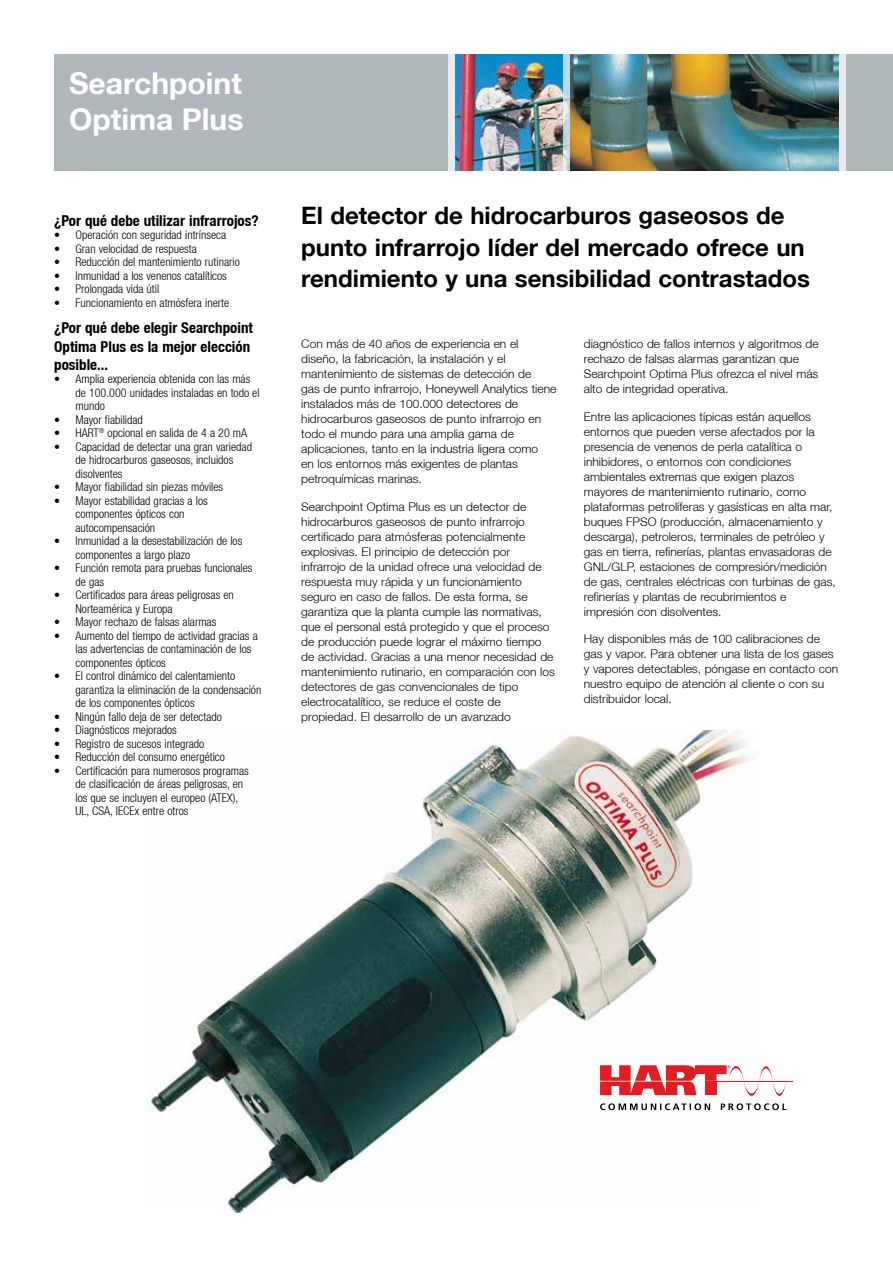
<style>
.page{position:relative;width:893px;height:1263px;background:#fff}
.page>*{position:absolute;margin:0;border:0;box-sizing:border-box;transform-origin:0 0}
.t1{font:700 30px/36px "Helvetica Neue LT";color:#fff}
.t2{font:700 24px/31.5px "Helvetica Neue LT";color:#000}
.t3{font:700 condensed 15px/18px "Helvetica Neue LT";color:#000}
.t4{font:300 12px/15px "Helvetica Neue LT";color:#000}
.t5{font:300 condensed 12px/13.5px "Helvetica Neue LT";color:#000}
</style>
<div class="page">
<img style="left:150px;top:731px;width:609px;height:481px">
<div style="left:54px;top:54px;width:839px;height:116px;background:#b0b7bb"></div>
<img style="left:455px;top:54px;width:384px;height:116px">
<div style="left:449px;top:50px;width:6px;height:123px;background:#e7e9ea"></div>
<svg style="left:563px;top:54px;width:7px;height:117px"></svg>
<div style="left:839px;top:50px;width:7px;height:123px;background:#e7e9ea"></div>
<hr style="left:717px;top:1081px;width:76px;height:1px;background:#e31b23">
<svg style="left:600px;top:1103px;width:110px;height:7px"></svg>
<svg style="left:721px;top:1103px;width:65px;height:7px"></svg>
<svg style="left:600px;top:1065px;width:186px;height:31px"></svg>
<h1 class="t1" style="left:69px;top:64px;width:176px">Searchpoint<br>Optima Plus</h1>
<p class="t3" style="left:54px;top:211px;width:206px">¿Por qué debe utilizar infrarrojos?</p>
<p class="t5" style="left:54px;top:228px;width:174px">• Operación con seguridad intrínseca</p>
<p class="t5" style="left:54px;top:242px;width:144px">• Gran velocidad de respuesta</p>
<p class="t5" style="left:54px;top:255px;width:187px">• Reducción del mantenimiento rutinario</p>
<p class="t5" style="left:54px;top:269px;width:174px">• Inmunidad a los venenos catalíticos</p>
<p class="t5" style="left:54px;top:282px;width:107px">• Prolongada vida útil</p>
<p class="t5" style="left:54px;top:296px;width:177px">• Funcionamiento en atmósfera inerte</p>
<p class="t3" style="left:54px;top:319px;width:200px">¿Por qué debe elegir Searchpoint<br>Optima Plus es la mejor elección posible...</p>
<p class="t5" style="left:75px;top:372px;width:186px;text-indent:-21px">• Amplia experiencia obtenida con las más de 100.000 unidades instaladas en todo el mundo</p>
<p class="t5" style="left:54px;top:412px;width:90px">• Mayor fiabilidad</p>
<p class="t5" style="left:54px;top:426px;width:194px">• HART<sup>®</sup> opcional en salida de 4 a 20 mA</p>
<p class="t5" style="left:75px;top:439px;width:178px;text-indent:-21px">• Capacidad de detectar una gran variedad de hidrocarburos gaseosos, incluidos disolventes</p>
<p class="t5" style="left:54px;top:480px;width:171px">• Mayor fiabilidad sin piezas móviles</p>
<p class="t5" style="left:75px;top:493px;width:134px;text-indent:-21px">• Mayor estabilidad gracias a los componentes ópticos con autocompensación</p>
<p class="t5" style="left:75px;top:534px;width:168px;text-indent:-21px">• Inmunidad a la desestabilización de los componentes a largo plazo</p>
<p class="t5" style="left:75px;top:561px;width:179px;text-indent:-21px">• Función remota para pruebas funcionales de gas</p>
<p class="t5" style="left:75px;top:588px;width:160px;text-indent:-21px">• Certificados para áreas peligrosas en<br>Norteamérica y Europa</p>
<p class="t5" style="left:54px;top:615px;width:164px">• Mayor rechazo de falsas alarmas</p>
<p class="t5" style="left:75px;top:628px;width:184px;text-indent:-21px">• Aumento del tiempo de actividad gracias a las advertencias de contaminación de los componentes ópticos</p>
<p class="t5" style="left:75px;top:669px;width:187px;text-indent:-21px">• El control dinámico del calentamiento garantiza la eliminación de la condensación de los componentes ópticos</p>
<p class="t5" style="left:54px;top:709px;width:169px">• Ningún fallo deja de ser detectado</p>
<p class="t5" style="left:54px;top:723px;width:124px">• Diagnósticos mejorados</p>
<p class="t5" style="left:54px;top:736px;width:152px">• Registro de sucesos integrado</p>
<p class="t5" style="left:54px;top:750px;width:172px">• Reducción del consumo energético</p>
<p class="t5" style="left:75px;top:763px;width:175px;text-indent:-21px">• Certificación para numerosos programas de clasificación de áreas peligrosas, en los que se incluyen el europeo (ATEX), UL, CSA, IECEx entre otros</p>
<h2 class="t2" style="left:301px;top:200px;width:510px">El detector de hidrocarburos gaseosos de punto infrarrojo líder del mercado ofrece un rendimiento y una sensibilidad contrastados</h2>
<p class="t4" style="left:301px;top:336px;width:257px">Con más de 40 años de experiencia en el diseño, la fabricación, la instalación y el mantenimiento de sistemas de detección de<br>gas de punto infrarrojo, Honeywell Analytics tiene instalados más de 100.000 detectores de hidrocarburos gaseosos de punto infrarrojo en todo el mundo para una amplia gama de aplicaciones, tanto en la industria ligera como<br>en los entornos más exigentes de plantas petroquímicas marinas.</p>
<p class="t4" style="left:301px;top:499px;width:255px">Searchpoint Optima Plus es un detector de hidrocarburos gaseosos de punto infrarrojo certificado para atmósferas potencialmente explosivas. El principio de detección por infrarrojo de la unidad ofrece una velocidad de respuesta muy rápida y un funcionamiento seguro en caso de fallos. De esta forma, se garantiza que la planta cumple las normativas, que el personal está protegido y que el proceso de producción puede lograr el máximo tiempo de actividad. Gracias a una menor necesidad de mantenimiento rutinario, en comparación con los detectores de gas convencionales de tipo electrocatalítico, se reduce el coste de propiedad. El desarrollo de un avanzado</p>
<p class="t4" style="left:584px;top:336px;width:236px">diagnóstico de fallos internos y algoritmos de rechazo de falsas alarmas garantizan que Searchpoint Optima Plus ofrezca el nivel más alto de integridad operativa.</p>
<p class="t4" style="left:584px;top:409px;width:253px">Entre las aplicaciones típicas están aquellos entornos que pueden verse afectados por la presencia de venenos de perla catalítica o inhibidores, o entornos con condiciones ambientales extremas que exigen plazos mayores de mantenimiento rutinario, como plataformas petrolíferas y gasísticas en alta mar, buques FPSO (producción, almacenamiento y descarga), petroleros, terminales de petróleo y gas en tierra, refinerías, plantas envasadoras de GNL/GLP, estaciones de compresión/medición de gas, centrales eléctricas con turbinas de gas, refinerías y plantas de recubrimientos e impresión con disolventes.</p>
<p class="t4" style="left:584px;top:631px;width:256px">Hay disponibles más de 100 calibraciones de gas y vapor. Para obtener una lista de los gases y vapores detectables, póngase en contacto con nuestro equipo de atención al cliente o con su distribuidor local.</p>
</div>
